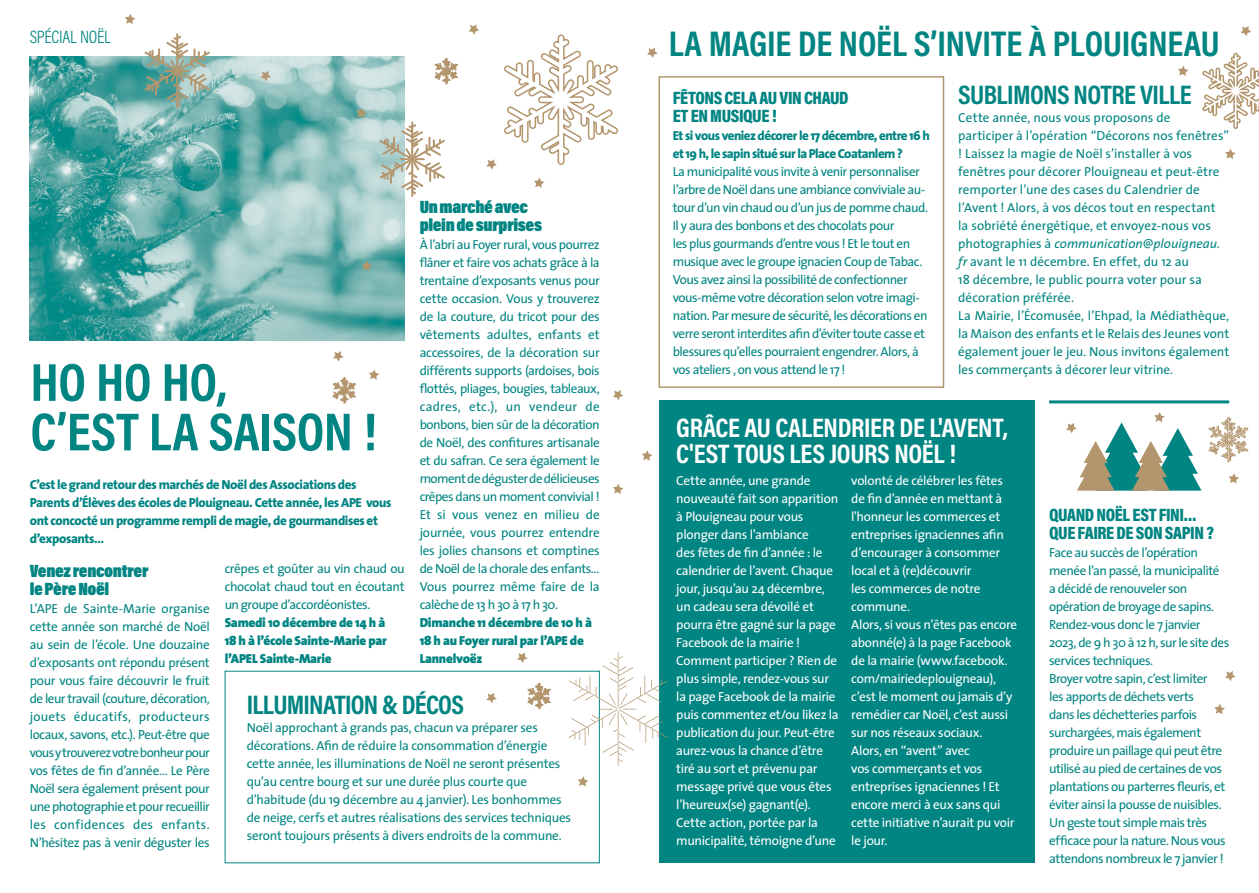
<style>
.page{position:relative;width:1259px;height:893px;background:#fff}
.page>*{position:absolute;margin:0;border:0;box-sizing:border-box;transform-origin:0 0}
.t1{font:700 54px "Acumin Pro Cond";letter-spacing:-.005em;color:#008582}
.t2{font:700 36px "Acumin Pro Cond";letter-spacing:-.005em;color:#008582}
.t3{font:700 27px/25.5px "Acumin Pro Cond";letter-spacing:-.01em;color:#fff}
.t4{font:700 27px "Acumin Pro Cond";letter-spacing:-.025em;color:#008582}
.t5{font:900 18px/18px "Acumin Pro Cond";letter-spacing:-.025em;color:#008582}
.t6{font:900 18px/18px "Acumin Pro Cond";letter-spacing:-.02em;color:#008582}
.t7{font:300 18px "Acumin Pro Cond";letter-spacing:-.015em;color:#008582}
.t8{font:13.2px/18px "The Sans";letter-spacing:-.03em;color:#008582;text-align:justify}
.t9{font:13.2px/18px "The Sans";letter-spacing:-.02em;color:#fff}
.t10{font:13.2px/18px "The Sans";color:#008582}
.t11{font:800 13.2px/18px "The Sans";letter-spacing:-.035em;color:#008582}
.t12{font:900 13.2px/18px "The Sans";letter-spacing:-.02em;color:#008582;text-align:justify}
.s1{font-style:italic}
</style>
<div class="page">
<div style="left:659px;top:400px;width:375px;height:463px;background:#008582"></div>
<div style="left:658px;top:76px;width:286px;height:312px;border:2px solid #b3966e"></div>
<hr style="left:1049px;top:400px;width:180px;height:3px;background:#008582">
<img style="left:30px;top:56px;width:375px;height:284px">
<svg style="left:534px;top:177px;width:10px;height:11px"></svg>
<svg style="left:642px;top:450px;width:10px;height:11px"></svg>
<svg style="left:1178px;top:66px;width:10px;height:10px"></svg>
<svg style="left:1214px;top:704px;width:11px;height:10px"></svg>
<svg style="left:369px;top:369px;width:10px;height:11px"></svg>
<svg style="left:125px;top:14px;width:10px;height:10px"></svg>
<svg style="left:356px;top:108px;width:11px;height:10px"></svg>
<svg style="left:361px;top:260px;width:11px;height:11px"></svg>
<svg style="left:613px;top:484px;width:10px;height:10px"></svg>
<svg style="left:578px;top:776px;width:10px;height:11px"></svg>
<svg style="left:1225px;top:149px;width:10px;height:10px"></svg>
<svg style="left:1228px;top:473px;width:11px;height:11px"></svg>
<svg style="left:613px;top:390px;width:10px;height:10px"></svg>
<svg style="left:1240px;top:26px;width:11px;height:10px"></svg>
<svg style="left:486px;top:693px;width:11px;height:10px"></svg>
<svg style="left:333px;top:351px;width:11px;height:11px"></svg>
<svg style="left:260px;top:71px;width:11px;height:10px"></svg>
<svg style="left:468px;top:24px;width:11px;height:11px"></svg>
<svg style="left:517px;top:652px;width:11px;height:11px"></svg>
<svg style="left:1225px;top:671px;width:10px;height:10px"></svg>
<svg style="left:647px;top:48px;width:11px;height:10px"></svg>
<svg style="left:434px;top:58px;width:24px;height:26px"></svg>
<svg style="left:527px;top:683px;width:24px;height:26px"></svg>
<svg style="left:1208px;top:417px;width:40px;height:45px"></svg>
<svg style="left:332px;top:377px;width:24px;height:27px"></svg>
<svg style="left:486px;top:34px;width:133px;height:136px"></svg>
<svg style="left:1202px;top:52px;width:57px;height:77px"></svg>
<svg style="left:568px;top:652px;width:99px;height:114px"></svg>
<svg style="left:379px;top:121px;width:66px;height:76px"></svg>
<svg style="left:144px;top:33px;width:66px;height:76px"></svg>
<svg style="left:1066px;top:412px;width:135px;height:79px"></svg>
<p class="t7" style="left:30px;top:25px;width:83px">SPÉCIAL NOËL</p>
<p class="t6" style="left:420px;top:198px;width:124px">Un marché avec plein de surprises</p>
<p class="t8" style="left:420px;top:235px;width:182px">À l’abri au Foyer rural, vous pourrez flâner et faire vos achats grâce à la trentaine d’exposants venus pour cette occasion. Vous y trouverez de la couture, du tricot pour des vêtements adultes, enfants et accessoires, de la décoration sur différents supports (ardoises, bois flottés, pliages, bougies, tableaux, cadres, etc.), un vendeur de bonbons, bien sûr de la décoration de Noël, des confitures artisanale et du safran. Ce sera également le moment de déguster de délicieuses crêpes dans un moment convivial !<br>Et si vous venez en milieu de journée, vous pourrez entendre les jolies chansons et comptines de Noël de la chorale des enfants… Vous pourrez même faire de la calèche de 13 h 30 à 17 h 30.</p>
<p class="t12" style="left:420px;top:613px;width:174px;text-align:left">Dimanche 11 décembre de 10 h à<br>18 h au Foyer rural par l’APE de<br>Lannelvoëz</p>
<p class="t1" style="left:30px;top:347px;width:198px">HO HO HO,</p>
<p class="t1" style="left:30px;top:396px;width:348px">C’EST LA SAISON !</p>
<p class="t11" style="left:30px;top:476px;width:363px">C’est le grand retour des marchés de Noël des Associations des Parents d’Élèves des écoles de Plouigneau. Cette année, les APE vous ont concocté un programme rempli de magie, de gourmandises et d’exposants…</p>
<p class="t8" style="left:225px;top:559px;width:182px">crêpes et goûter au vin chaud ou chocolat chaud tout en écoutant un groupe d’accordéonistes.</p>
<p class="t12" style="left:225px;top:613px;width:164px">Samedi 10 décembre de 14 h à 18 h à l’école Sainte-Marie par l’APEL Sainte-Marie</p>
<p class="t4" style="left:247px;top:687px;width:219px">ILLUMINATION &amp; DÉCOS</p>
<p class="t8" style="left:247px;top:718px;width:326px;text-align:left">Noël approchant à grands pas, chacun va préparer ses décorations. Afin de réduire la consommation d’énergie cette année, les illuminations de Noël ne seront présentes qu’au centre bourg et sur une durée plus courte que d’habitude (du 19 décembre au 4 janvier). Les bonhommes de neige, cerfs et autres réalisations des services techniques seront toujours présents à divers endroits de la commune.</p>
<p class="t6" style="left:30px;top:561px;width:120px">Venez rencontrer le Père Noël</p>
<p class="t8" style="left:30px;top:599px;width:182px">L’APE de Sainte-Marie organise cette année son marché de Noël au sein de l’école. Une douzaine d’exposants ont répondu présent pour vous faire découvrir le fruit de leur travail (couture, décoration, jouets éducatifs, producteurs locaux, savons, etc.). Peut-être que vous y trouverez votre bonheur pour vos fêtes de fin d’année… Le Père Noël sera également présent pour une photographie et pour recueillir les confidences des enfants.<br>N’hésitez pas à venir déguster les</p>
<p class="t2" style="left:669px;top:20px;width:552px">LA MAGIE DE NOËL S’INVITE À PLOUIGNEAU</p>
<p class="t5" style="left:673px;top:88px;width:177px">FÊTONS CELA AU VIN CHAUD<br>ET EN MUSIQUE !</p>
<p class="t11" style="left:673px;top:126px;width:258px">Et si vous veniez décorer le 17 décembre, entre 16 h et 19 h, le sapin situé sur la Place Coatanlem ?</p>
<p class="t8" style="left:673px;top:162px;width:257px;text-align:left">La municipalité vous invite à venir personnaliser l’arbre de Noël dans une ambiance conviviale au&shy;tour d’un vin chaud ou d’un jus de pomme chaud.<br>Il y aura des bonbons et des chocolats pour<br>les plus gourmands d’entre vous ! Et le tout en musique avec le groupe ignacien Coup de Tabac.<br>Vous avez ainsi la possibilité de confectionner vous-même votre décoration selon votre imagi&shy;nation. Par mesure de sécurité, les décorations en verre seront interdites afin d’éviter toute casse et blessures qu’elles pourraient engendrer. Alors, à vos ateliers , on vous attend le 17 !</p>
<p class="t4" style="left:958px;top:77px;width:235px">SUBLIMONS NOTRE VILLE</p>
<p class="t10" style="left:958px;top:108px;width:272px">Cette année, nous vous proposons de<br>participer à l’opération “Décorons nos fenêtres” ! Laissez la magie de Noël s’installer à vos fenêtres pour décorer Plouigneau et peut-être remporter l’une des cases du Calendrier de l’Avent ! Alors, à vos décos tout en respectant<br>la sobriété énergétique, et envoyez-nous vos photographies à <span class="s1">communication@plouigneau. fr</span> avant le 11 décembre. En effet, du 12 au<br>18 décembre, le public pourra voter pour sa décoration préférée.</p>
<p class="t8" style="left:958px;top:306px;width:272px">La Mairie, l’Écomusée, l’Ehpad, la Médiathèque, la Maison des enfants et le Relais des Jeunes vont également jouer le jeu. Nous invitons également les commerçants à décorer leur vitrine.</p>
<p class="t3" style="left:676px;top:414px;width:333px">GRÂCE AU CALENDRIER DE L'AVENT,<br>C'EST TOUS LES JOURS NOËL !</p>
<p class="t9" style="left:676px;top:471px;width:163px">Cette année, une grande nouveauté fait son apparition à Plouigneau pour vous plonger dans l’ambiance<br>des fêtes de fin d’année : le calendrier de l’avent. Chaque jour, jusqu’au 24 décembre, un cadeau sera dévoilé et pourra être gagné sur la page<br>Facebook de la mairie !</p>
<p class="t9" style="left:676px;top:651px;width:164px">Comment participer ? Rien de plus simple, rendez-vous sur la page Facebook de la mairie puis commentez et/ou likez la publication du jour. Peut-être aurez-vous la chance d’être tiré au sort et prévenu par message privé que vous êtes l’heureux(se) gagnant(e).</p>
<p class="t9" style="left:676px;top:813px;width:161px">Cette action, portée par la municipalité, témoigne d’une</p>
<p class="t9" style="left:851px;top:471px;width:154px">volonté de célébrer les fêtes de fin d’année en mettant à l'honneur les commerces et entreprises ignaciennes afin d’encourager à consommer local et à (re)découvrir<br>les commerces de notre commune.</p>
<p class="t9" style="left:851px;top:615px;width:167px">Alors, si vous n’êtes pas encore abonné(e) à la page Facebook de la mairie (www.facebook. com/mairiedeplouigneau), c’est le moment ou jamais d’y remédier car Noël, c’est aussi sur nos réseaux sociaux.</p>
<p class="t9" style="left:851px;top:741px;width:165px">Alors, en “avent” avec<br>vos commerçants et vos entreprises ignaciennes ! Et encore merci à eux sans qui cette initiative n’aurait pu voir le jour.</p>
<p class="t5" style="left:1049px;top:506px;width:166px">QUAND NOËL EST FINI…<br>QUE FAIRE DE SON SAPIN ?</p>
<p class="t8" style="left:1049px;top:543px;width:182px;text-align:left">Face au succès de l’opération menée l’an passé, la municipalité a décidé de renouveler son opération de broyage de sapins.<br>Rendez-vous donc le 7 janvier<br>2023, de 9 h 30 à 12 h, sur le site des services techniques.</p>
<p class="t8" style="left:1049px;top:669px;width:178px;text-align:left">Broyer votre sapin, c’est limiter<br>les apports de déchets verts<br>dans les déchetteries parfois surchargées, mais également produire un paillage qui peut être utilisé au pied de certaines de vos plantations ou parterres fleuris, et éviter ainsi la pousse de nuisibles.<br>Un geste tout simple mais très efficace pour la nature. Nous vous attendons nombreux le 7 janvier !</p>
</div>
